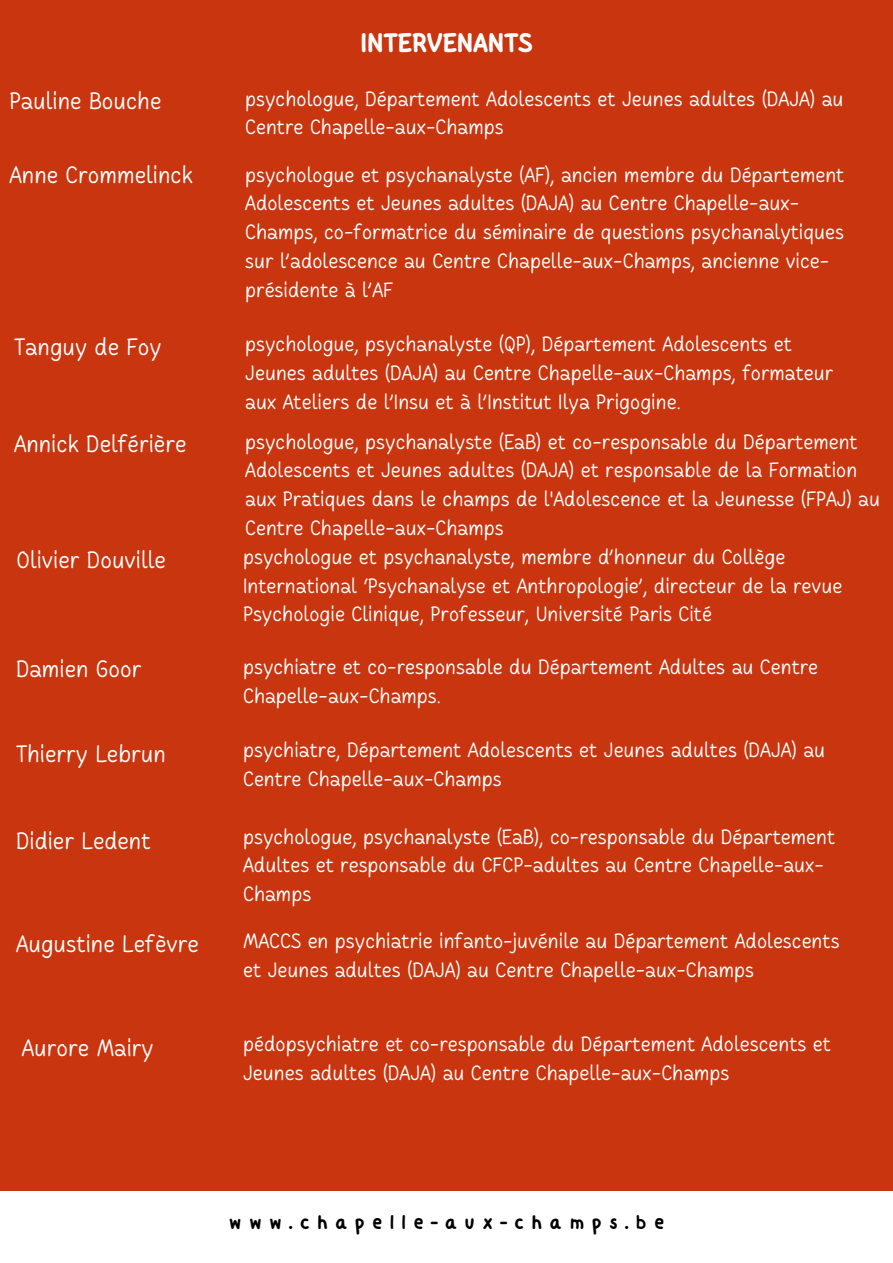
<style>
.page{position:relative;width:893px;height:1263px;background:#c8350e}
.page>*{position:absolute;margin:0;border:0;box-sizing:border-box;transform-origin:0 0}
.t1{font:800 26.78px "Cakerolli";color:#fff}
.t2{font:23.62px "Cakerolli";color:#fff}
.t3{font:22.12px "happy";letter-spacing:.3em;color:#000}
.t4{font:20.62px/28.7px "Cakerolli";color:#fff}
</style>
<div class="page">
<div style="left:0;top:1191px;width:893px;height:72px;background:#fff"></div>
<p class="t1" style="left:360px;top:31px;width:174px">INTERVENANTS</p>
<p class="t2" style="left:9px;top:91px;width:153px">Pauline Bouche</p>
<p class="t4" style="left:245px;top:86px;width:600px">psychologue, Département Adolescents et Jeunes adultes (DAJA) au<br>Centre Chapelle-aux-Champs</p>
<p class="t2" style="left:9px;top:165px;width:185px">Anne Crommelinck</p>
<p class="t4" style="left:245px;top:162px;width:601px">psychologue et psychanalyste (AF), ancien membre du Département Adolescents et Jeunes adultes (DAJA) au Centre Chapelle-aux-Champs, co-formatrice du séminaire de questions psychanalytiques sur l’adolescence au Centre Chapelle-aux-Champs, ancienne vice&shy;présidente à l’AF</p>
<p class="t2" style="left:14px;top:337px;width:149px">Tanguy de Foy</p>
<p class="t4" style="left:245px;top:332px;width:589px">psychologue, psychanalyste (QP), Département Adolescents et<br>Jeunes adultes (DAJA) au Centre Chapelle-aux-Champs, formateur aux Ateliers de l’Insu et à l’Institut Ilya Prigogine.</p>
<p class="t2" style="left:14px;top:434px;width:174px">Annick Delférière</p>
<p class="t4" style="left:245px;top:429px;width:636px">psychologue, psychanalyste (EaB) et co-responsable du Département Adolescents et Jeunes adultes (DAJA) et responsable de la Formation aux Pratiques dans le champs de l'Adolescence et la Jeunesse (FPAJ) au Centre Chapelle-aux-Champs</p>
<p class="t2" style="left:17px;top:550px;width:151px">Olivier Douville</p>
<p class="t4" style="left:243px;top:544px;width:601px">psychologue et psychanalyste, membre d’honneur du Collège<br>International ‘Psychanalyse et Anthropologie’, directeur de la revue<br>Psychologie Clinique, Professeur, Université Paris Cité</p>
<p class="t2" style="left:16px;top:659px;width:127px">Damien Goor</p>
<p class="t4" style="left:243px;top:654px;width:576px">psychiatre et co-responsable du Département Adultes au Centre<br>Chapelle-aux-Champs.</p>
<p class="t2" style="left:16px;top:744px;width:151px">Thierry Lebrun</p>
<p class="t4" style="left:243px;top:738px;width:583px">psychiatre, Département Adolescents et Jeunes adultes (DAJA) au<br>Centre Chapelle-aux-Champs</p>
<p class="t2" style="left:16px;top:831px;width:136px">Didier Ledent</p>
<p class="t4" style="left:243px;top:824px;width:593px">psychologue, psychanalyste (EaB), co-responsable du Département<br>Adultes et responsable du CFCP-adultes au Centre Chapelle-aux-<br>Champs</p>
<p class="t2" style="left:16px;top:934px;width:184px">Augustine Lefèvre</p>
<p class="t4" style="left:243px;top:929px;width:598px">MACCS en psychiatrie infanto-juvénile au Département Adolescents et Jeunes adultes (DAJA) au Centre Chapelle-aux-Champs</p>
<p class="t2" style="left:22px;top:1038px;width:133px">Aurore Mairy</p>
<p class="t4" style="left:243px;top:1031px;width:589px">pédopsychiatre et co-responsable du Département Adolescents et<br>Jeunes adultes (DAJA) au Centre Chapelle-aux-Champs</p>
<p class="t3" style="left:228px;top:1201px;width:438px">www.chapelle-aux-champs.be</p>
</div>
